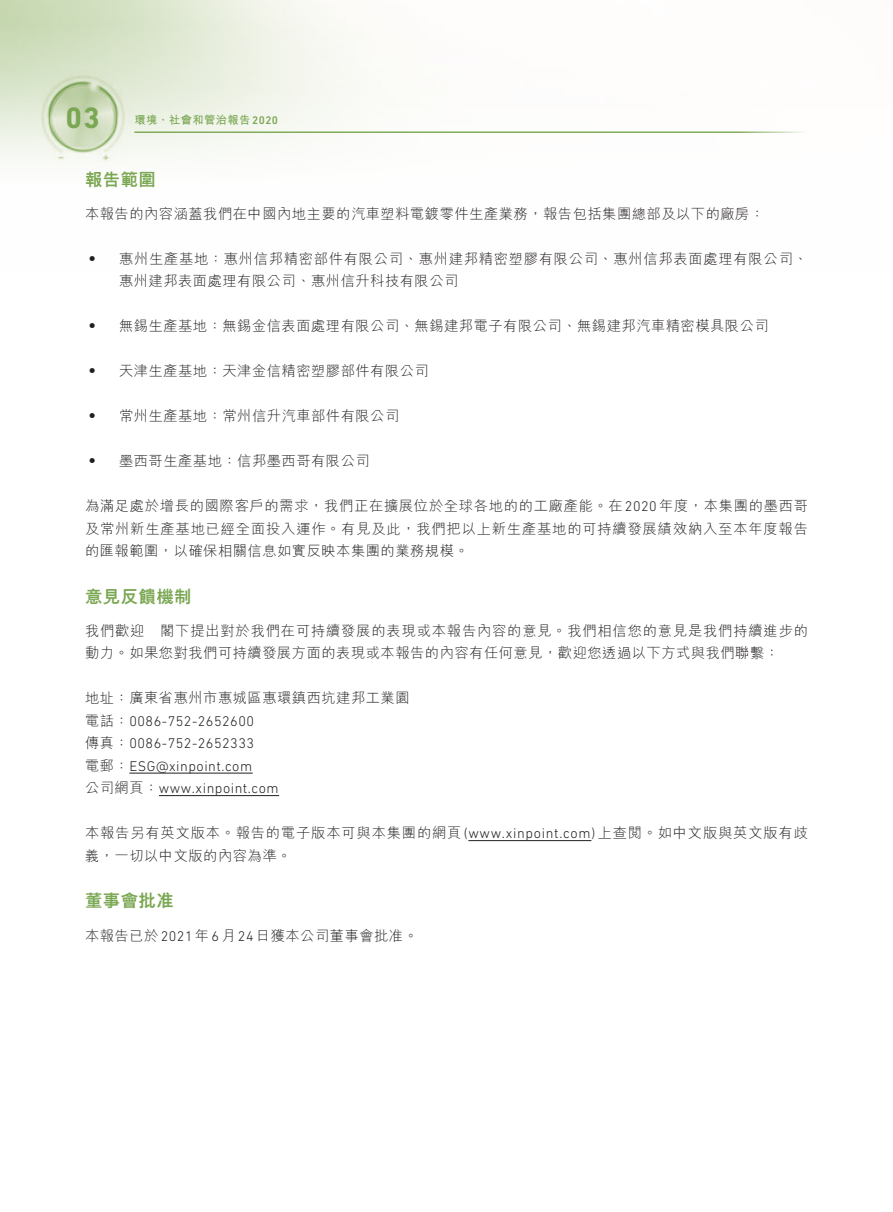
<style>
.page{position:relative;width:893px;height:1212px;background:#fff}
.page>*{position:absolute;margin:0;border:0;box-sizing:border-box;transform-origin:0 0}
._3__標題{font:700 30px "DIN Next LT Pro";color:#7aa752}
._3__標題-2{font:800 17.25px "M Hei HK";letter-spacing:.035em;color:#7aa752}
._1__內文{font:300 14.25px/22.5px "M Hei HK";letter-spacing:.035em;color:#231f20;text-align:justify}
._1__內文-2{font:300 14.25px/22.5px "M Hei HK";letter-spacing:.06em;color:#231f20}
._1__內文-3{font:300 14.25px "DIN Next LT Pro";letter-spacing:.035em;color:#231f20}
._1__內文-4{font:300 14.25px "M Hei HK";letter-spacing:.055em;color:#231f20}
.t1{font:700 11.25px "M Hei HK";letter-spacing:.035em;color:#7aa752}
.s1{font-family:"DIN Next LT Pro";font-weight:500}
.s2{font-family:"DIN Next LT Pro"}
.s3{font-family:"M Hei HK"}
</style>
<div class="page">
<img style="left:34px;top:63px;width:98px;height:109px">
<hr style="left:134px;top:131px;width:674px;height:2px;background:#81ac5b">
<svg style="left:87px;top:79px;width:14px;height:14px"></svg>
<hr style="left:129px;top:773px;width:124px;height:1px;background:#231f20">
<hr style="left:159px;top:795px;width:120px;height:1px;background:#231f20">
<hr style="left:468px;top:840px;width:123px;height:1px;background:#231f20">
<p class="_3__標題" style="left:66px;top:100px;width:36px">03</p>
<p class="t1" style="left:134px;top:112px;width:145px">環境、社會和管治報告<span class="s1">2020</span></p>
<p class="_3__標題-2" style="left:85px;top:170px;width:72px">報告範圍</p>
<p class="_1__內文" style="left:85px;top:202px;width:681px">本報告的內容涵蓋我們在中國內地主要的汽車塑料電鍍零件生產業務，報告包括集團總部及以下的廠房：</p>
<p class="_1__內文-4" style="left:119px;top:251px;width:690px">惠州生產基地：惠州信邦精密部件有限公司、惠州建邦精密塑膠有限公司、惠州信邦表面處理有限公司、</p>
<p class="_1__內文" style="left:85px;top:247px;width:16px">‧</p>
<p class="_1__內文" style="left:85px;top:314px;width:16px">‧</p>
<p class="_1__內文" style="left:85px;top:359px;width:16px">‧</p>
<p class="_1__內文" style="left:85px;top:404px;width:16px">‧</p>
<p class="_1__內文" style="left:119px;top:269px;width:341px">惠州建邦表面處理有限公司、惠州信升科技有限公司</p>
<p class="_1__內文" style="left:119px;top:314px;width:651px">無錫生產基地：無錫金信表面處理有限公司、無錫建邦電子有限公司、無錫建邦汽車精密模具限公司</p>
<p class="_1__內文" style="left:119px;top:359px;width:311px">天津生產基地：天津金信精密塑膠部件有限公司</p>
<p class="_1__內文" style="left:119px;top:404px;width:282px">常州生產基地：常州信升汽車部件有限公司</p>
<p class="_1__內文" style="left:119px;top:449px;width:252px">墨西哥生產基地：信邦墨西哥有限公司</p>
<p class="_1__內文" style="left:85px;top:449px;width:16px">‧</p>
<p class="_1__內文" style="left:85px;top:494px;width:724px">為滿足處於增長的國際客戶的需求，我們正在擴展位於全球各地的的工廠產能。在<span class="s2">2020</span>年度，本集團的墨西哥及常州新生產基地已經全面投入運作。有見及此，我們把以上新生產基地的可持續發展績效納入至本年度報告的匯報範圍，以確保相關信息如實反映本集團的業務規模。</p>
<p class="_3__標題-2" style="left:85px;top:588px;width:108px">意見反饋機制</p>
<p class="_1__內文-2" style="left:160px;top:619px;width:649px">閣下提出對於我們在可持續發展的表現或本報告內容的意見。我們相信您的意見是我們持續進步的</p>
<p class="_1__內文" style="left:85px;top:619px;width:696px">我們歡迎<br>動力。如果您對我們可持續發展方面的表現或本報告的內容有任何意見，歡迎您透過以下方式與我們聯繫：</p>
<p class="_1__內文" style="left:85px;top:687px;width:326px">地址：廣東省惠州市惠城區惠環鎮西坑建邦工業園</p>
<p class="_1__內文-3" style="left:85px;top:713px;width:171px"><span class="s3">電話：</span>0086-752-2652600</p>
<p class="_1__內文-3" style="left:85px;top:735px;width:171px"><span class="s3">傳真：</span>0086-752-2652333</p>
<p class="_1__內文-3" style="left:85px;top:758px;width:169px"><span class="s3">電郵：</span>ESG@xinpoint.com</p>
<p class="_1__內文-3" style="left:85px;top:780px;width:195px"><span class="s3">公司網頁：</span>www.xinpoint.com</p>
<p class="_1__內文-2" style="left:85px;top:822px;width:724px">本報告另有英文版本。報告的電子版本可與本集團的網頁<span class="s2">(www.xinpoint.com)</span>上查閱。如中文版與英文版有歧義，一切以中文版的內容為準。</p>
<p class="_3__標題-2" style="left:85px;top:892px;width:90px">董事會批准</p>
<p class="_1__內文" style="left:85px;top:924px;width:334px">本報告已於<span class="s2">2021</span>年<span class="s2">6</span>月<span class="s2">24</span>日獲本公司董事會批准。</p>
</div>
